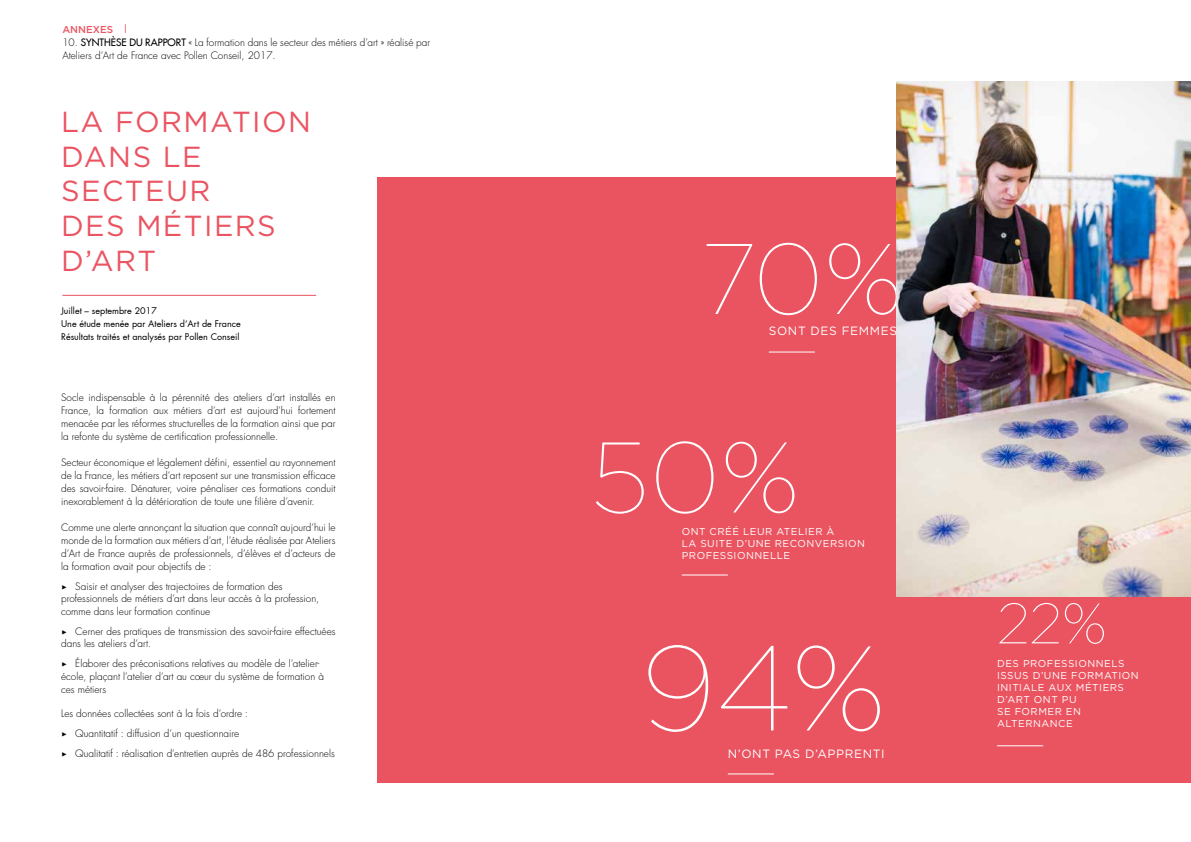
<style>
.page{position:relative;width:1191px;height:842px;background:#fff}
.page>*{position:absolute;margin:0;border:0;box-sizing:border-box;transform-origin:0 0}
.t1{font:100 120px "Gotham";color:#fff}
.t2{font:100 100px/198.5px "Gotham";color:#fff}
.t3{font:100 57px "Gotham";color:#fff}
.t4{font:29px/34.8px "Gotham";letter-spacing:.05em;color:#ea5461}
.t5{font:12px "Gotham";letter-spacing:.05em;color:#fff}
.t6{font:300 10px/13px "Futura LT Pro";color:#000}
.t7{font:10px/12px "Gotham";letter-spacing:.05em;color:#fff}
.t8{font:500 10px "Gotham";color:#ea5461}
.t9{font:9px/13px "Futura";color:#000}
.s1{font-family:"Futura LT";font-weight:400}
.s2{font-family:"Montserrat";font-weight:400}
</style>
<div class="page">
<hr style="left:62px;top:295px;width:254px;height:1px;background:#ea5461">
<div style="left:377px;top:177px;width:814px;height:605px;background:#ea5461"></div>
<img style="left:897px;top:82px;width:294px;height:514px">
<hr style="left:728px;top:773px;width:46px;height:1px;background:#fff">
<hr style="left:997px;top:745px;width:46px;height:1px;background:#fff">
<hr style="left:682px;top:574px;width:46px;height:1px;background:#fff">
<hr style="left:769px;top:351px;width:46px;height:1px;background:#fff">
<p class="t8" style="left:62px;top:23px;width:68px">ANNEXES <span class="s1">|</span></p>
<p class="t6" style="left:62px;top:36px;width:369px">10. <span class="s1">SYNTHÈSE DU RAPPORT</span> « La formation dans le secteur des métiers d’art » réalisé par<br>Ateliers d’Art de France avec Pollen Conseil, 2017.</p>
<h3 class="t4" style="left:61px;top:104px;width:251px">LA FORMATION<br>DANS LE<br>SECTEUR<br>DES MÉTIERS<br>D’ART</h3>
<p class="t9" style="left:61px;top:304px;width:181px">Juillet – septembre 2017<br>Une étude menée par Ateliers d’Art de France<br>Résultats traités et analysés par Pollen Conseil</p>
<p class="t6" style="left:61px;top:391px;width:276px;text-align:justify">Socle indispensable à la pérennité des ateliers d’art installés en France, la formation aux métiers d’art est aujourd’hui fortement menacée par les réformes structurelles de la formation ainsi que par la refonte du système de certification professionnelle.</p>
<p class="t6" style="left:61px;top:456px;width:276px;text-align:justify">Secteur économique et légalement défini, essentiel au rayonnement de la France, les métiers d’art reposent sur une transmission efficace des savoir-faire. Dénaturer, voire pénaliser ces formations conduit inexorablement à la détérioration de toute une filière d’avenir.</p>
<p class="t6" style="left:61px;top:521px;width:276px;text-align:justify">Comme une alerte annonçant la situation que connaît aujourd’hui le monde de la formation aux métiers d’art, l’étude réalisée par Ateliers d’Art de France auprès de professionnels, d’élèves et d’acteurs de la formation avait pour objectifs de :</p>
<p class="t6" style="left:61px;top:580px;width:260px;line-height:12px"><span class="s2">▶</span> Saisir et analyser des trajectoires de formation des professionnels de métiers d’art dans leur accès à la profession,</p>
<p class="t6" style="left:61px;top:601px;width:276px;line-height:20px">comme dans leur formation continue<br><span class="s2">▶</span> Cerner des pratiques de transmission des savoir-faire effectuées</p>
<p class="t6" style="left:61px;top:633px;width:260px;line-height:20px">dans les ateliers d’art.<br><span class="s2">▶</span> Élaborer des préconisations relatives au modèle de l’atelier-</p>
<p class="t6" style="left:61px;top:670px;width:264px">école, plaçant l’atelier d’art au cœur du système de formation à ces métiers</p>
<p class="t6" style="left:61px;top:703px;width:275px;line-height:20px">Les données collectées sont à la fois d’ordre :<br><span class="s2">▶</span> Quantitatif : diffusion d’un questionnaire<br><span class="s2">▶</span> Qualitatif : réalisation d’entretien auprès de 486 professionnels</p>
<h2 class="t2" style="left:590px;top:179px;width:314px;text-indent:111px">70%<br>50%</h2>
<p class="t5" style="left:769px;top:325px;width:130px">SONT DES FEMMES</p>
<p class="t7" style="left:682px;top:525px;width:185px">ONT CRÉÉ LEUR ATELIER À<br>LA SUITE D’UNE RECONVERSION<br>PROFESSIONNELLE</p>
<h1 class="t1" style="left:641px;top:624px;width:246px">94%</h1>
<p class="t5" style="left:728px;top:747px;width:158px">N’ONT PAS D’APPRENTI</p>
<h3 class="t3" style="left:997px;top:593px;width:111px">22%</h3>
<p class="t7" style="left:997px;top:657px;width:143px">DES PROFESSIONNELS<br>ISSUS D’UNE FORMATION<br>INITIALE AUX MÉTIERS<br>D’ART ONT PU<br>SE FORMER EN<br>ALTERNANCE</p>
</div>
